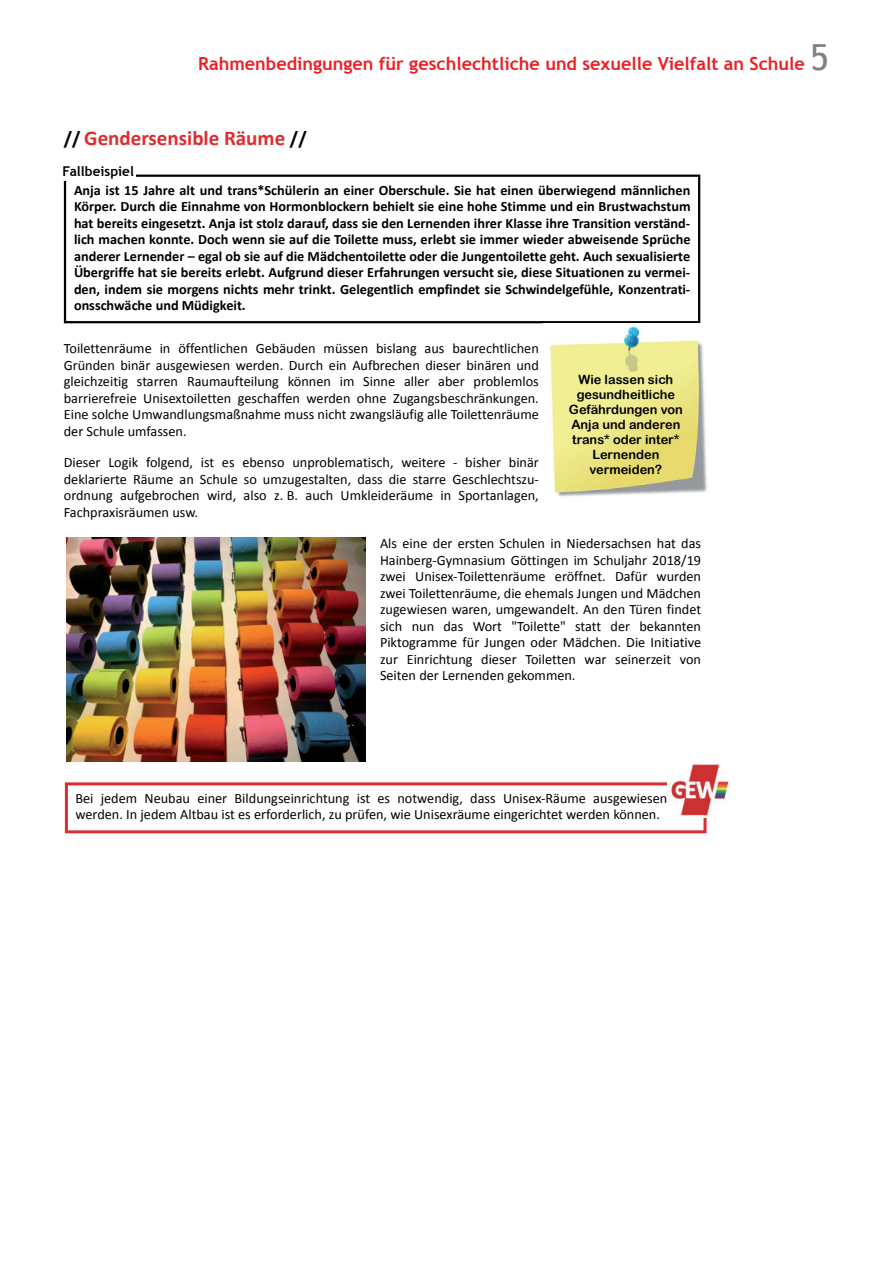
<style>
.page{position:relative;width:893px;height:1263px;background:#fff}
.page>*{position:absolute;margin:0;border:0;box-sizing:border-box;transform-origin:0 0}
.t1{font:700 21px "Calibri";color:#df2c31}
.t2{font:700 18px "Trebuchet MS";color:#ee1d23}
.t3{font:700 18px "Calibri";color:#df2c31}
.t4{font:14.25px/16.5px "Calibri";color:#000;text-align:justify}
.t5{font:700 14.25px/16.5px "Calibri";color:#000;text-align:justify}
.t6{font:700 13.5px "Trebuchet MS";color:#000}
.t7{font:12.75px/15px "Arial Rounded MT Bold";color:#000;text-align:center}
.s1{font-family:"Gill Sans";font-weight:400;font-size:39px;color:#7c7d82}
.s2{font-weight:400;font-size:36px;color:#808285}
.s3{font-size:19.5px;color:#000}
.s4{color:#fff}
</style>
<div class="page">
<div style="left:65px;top:782px;width:641px;height:51px;border:3px solid #dd2b31"></div>
<img style="left:668px;top:765px;width:61px;height:52px">
<div style="left:64px;top:175px;width:636px;height:148px;border:2px solid #000"></div>
<div style="left:61px;top:160px;width:75px;height:21px;background:#fff"></div>
<img style="left:550px;top:326px;width:157px;height:171px">
<img style="left:66px;top:538px;width:299px;height:224px">
<p class="t3" style="left:265px;top:51px;width:566px">Rahmenbedingungen für g schle htliche und sexuelle Vielfalt an hule <span class="s1">5</span></p>
<p class="t2" style="left:198px;top:52px;width:632px">Rahmenbedingungen für geschlechtliche und sexuelle Vielfalt an Schule <span class="s2">5</span></p>
<h1 class="t1" style="left:64px;top:123px;width:244px"><span class="s3">//</span> Gendersensible Räume <span class="s3">//</span></h1>
<p class="t6" style="left:62px;top:163px;width:73px">Fallbeispiel</p>
<p class="t5" style="left:74px;top:181px;width:618px">Anja ist 15 Jahre alt und trans*Schülerin an einer Oberschule. Sie hat einen überwiegend männlichen Körper. Durch die Einnahme von Hormonblockern behielt sie eine hohe Stimme und ein Brustwachstum hat bereits eingesetzt. Anja ist stolz darauf, dass sie den Lernenden ihrer Klasse ihre Transition verständ&shy;lich machen konnte. Doch wenn sie auf die Toilette muss, erlebt sie immer wieder abweisende Sprüche anderer Lernender – egal ob sie auf die Mädchentoilette oder die Jungentoilette geht. Auch sexualisierte Übergriffe hat sie bereits erlebt. Aufgrund dieser Erfahrungen versucht sie, diese Situationen zu vermei&shy;den, indem sie morgens nichts mehr trinkt. Gelegentlich empfindet sie Schwindelgefühle, Konzentrati&shy;onsschwäche und Müdigkeit.</p>
<p class="t4" style="left:64px;top:340px;width:477px">Toilettenräume in öffentlichen Gebäuden müssen bislang aus baurechtlichen Gründen binär ausgewiesen werden. Durch ein Aufbrechen dieser binären und gleichzeitig starren Raumaufteilung können im Sinne aller aber problemlos barrierefreie Unisextoiletten geschaffen werden ohne Zugangsbeschränkungen.<br>Eine solche Umwandlungsmaßnahme muss nicht zwangsläufig alle Toilettenräume der Schule umfassen.</p>
<p class="t4" style="left:64px;top:454px;width:477px">Dieser Logik folgend, ist es ebenso unproblematisch, weitere - bisher binär deklarierte Räume an Schule so umzugestalten, dass die starre Geschlechtszu&shy;ordnung aufgebrochen wird, also z.<span class="s4">.</span>B. auch Umkleideräume in Sportanlagen, Fachpraxisräumen usw.</p>
<p class="t4" style="left:380px;top:535px;width:323px">Als eine der ersten Schulen in Niedersachsen hat das Hainberg-Gymnasium Göttingen im Schuljahr 2018/19 zwei Unisex-Toilettenräume eröffnet. Dafür wurden zwei Toilettenräume, die ehemals Jungen und Mädchen zugewiesen waren, umgewandelt. An den Türen findet sich nun das Wort "Toilette" statt der bekannten Piktogramme für Jungen oder Mädchen. Die Initiative zur Einrichtung dieser Toiletten war seinerzeit von Seiten der Lernenden gekommen.</p>
<p class="t7" style="left:569px;top:372px;width:115px">Wie lassen sich gesundheitliche<br>Gefährdungen von<br>Anja und anderen trans* oder inter*<br>Lernenden vermeiden?</p>
<p class="t4" style="left:75px;top:789px;width:594px">Bei jedem Neubau einer Bildungseinrichtung ist es notwendig, dass Unisex-Räume ausgewiesen werden. In jedem Altbau ist es erforderlich, zu prüfen, wie Unisexräume eingerichtet werden können.</p>
</div>
